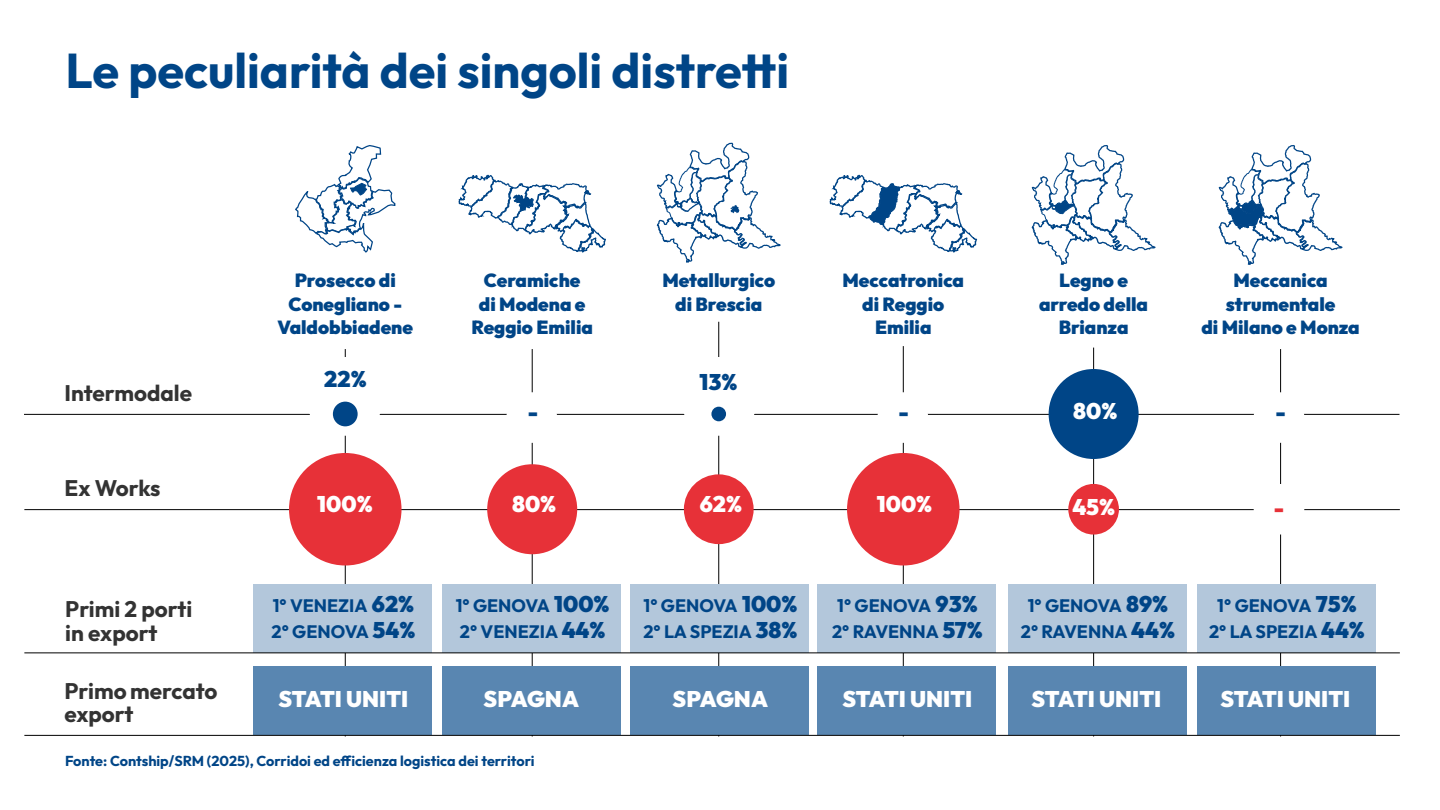
<style>
.page{position:relative;width:1440px;height:810px;background:#fff}
.page>*{position:absolute;margin:0;border:0;box-sizing:border-box;transform-origin:0 0}
.t1{font:700 48.75px "Outfit";color:#004587}
.t2{font:900 22.5px "Outfit";color:#fff}
.t3{font:700 22.5px/23.2px "Outfit";color:#333}
.t4{font:900 22.5px "Outfit";color:#004587}
.t5{font:900 22.5px "Outfit";color:#e73138}
.t6{font:900 18.83px/23.2px "Outfit";color:#004587;text-align:center}
.t7{font:700 18px/25.5px "Outfit";color:#004587}
.t8{font:700 14.4px "Outfit";color:#004587}
.s1{font-weight:900;font-size:22.5px}
</style>
<div class="page">
<hr style="left:718px;top:322px;width:1px;height:414px;background:#000">
<hr style="left:532px;top:349px;width:1px;height:388px;background:#000">
<hr style="left:903px;top:346px;width:1px;height:390px;background:#000">
<hr style="left:1093px;top:348px;width:1px;height:388px;background:#000">
<hr style="left:1280px;top:349px;width:1px;height:388px;background:#000">
<hr style="left:345px;top:349px;width:1px;height:388px;background:#000">
<div style="left:254px;top:584px;width:178px;height:69px;background:#b3c7db"></div>
<div style="left:254px;top:666px;width:178px;height:69px;background:#5986b1"></div>
<div style="left:443px;top:584px;width:178px;height:69px;background:#b3c7db"></div>
<div style="left:443px;top:666px;width:178px;height:69px;background:#5986b1"></div>
<div style="left:631px;top:584px;width:178px;height:69px;background:#b3c7db"></div>
<div style="left:631px;top:666px;width:178px;height:69px;background:#5986b1"></div>
<div style="left:818px;top:584px;width:178px;height:69px;background:#b3c7db"></div>
<div style="left:818px;top:666px;width:178px;height:69px;background:#5986b1"></div>
<div style="left:1008px;top:584px;width:178px;height:69px;background:#b3c7db"></div>
<div style="left:1008px;top:666px;width:178px;height:69px;background:#5986b1"></div>
<div style="left:1197px;top:584px;width:179px;height:69px;background:#b3c7db"></div>
<div style="left:1197px;top:666px;width:179px;height:69px;background:#5986b1"></div>
<svg style="left:295px;top:145px;width:101px;height:107px"></svg>
<svg style="left:458px;top:174px;width:148px;height:79px"></svg>
<svg style="left:829px;top:174px;width:149px;height:79px"></svg>
<svg style="left:1218px;top:145px;width:125px;height:120px"></svg>
<svg style="left:1031px;top:145px;width:125px;height:120px"></svg>
<svg style="left:656px;top:142px;width:125px;height:121px"></svg>
<hr style="left:24px;top:414px;width:1376px;height:1px;background:#000">
<hr style="left:24px;top:509px;width:1376px;height:1px;background:#000">
<hr style="left:24px;top:652px;width:1376px;height:1px;background:#000">
<hr style="left:24px;top:735px;width:1376px;height:1px;background:#000">
<div style="left:289px;top:453px;width:113px;height:113px;background:#e73138;border-radius:50%"></div>
<div style="left:847px;top:453px;width:113px;height:113px;background:#e73138;border-radius:50%"></div>
<div style="left:1068px;top:484px;width:51px;height:51px;background:#e73138;border-radius:50%"></div>
<div style="left:1254px;top:484px;width:50px;height:51px;background:#fff;border-radius:50%"></div>
<div style="left:1254px;top:392px;width:50px;height:51px;background:#fff;border-radius:50%"></div>
<div style="left:878px;top:392px;width:50px;height:51px;background:#fff;border-radius:50%"></div>
<div style="left:506px;top:392px;width:51px;height:51px;background:#fff;border-radius:50%"></div>
<div style="left:305px;top:357px;width:79px;height:79px;background:#fff;border-radius:50%"></div>
<div style="left:680px;top:357px;width:79px;height:79px;background:#fff;border-radius:50%"></div>
<div style="left:487px;top:464px;width:90px;height:90px;background:#e73138;border-radius:50%"></div>
<div style="left:684px;top:474px;width:70px;height:70px;background:#e73138;border-radius:50%"></div>
<div style="left:711px;top:407px;width:15px;height:14px;background:#004587;border-radius:50%"></div>
<div style="left:1049px;top:369px;width:90px;height:90px;background:#004587;border-radius:50%"></div>
<div style="left:333px;top:402px;width:25px;height:24px;background:#004587;border-radius:50%"></div>
<h1 class="t1" style="left:65px;top:38px;width:725px">Le peculiarità dei singoli distretti</h1>
<p class="t3" style="left:64px;top:382px;width:129px">Intermodale</p>
<p class="t3" style="left:64px;top:478px;width:97px">Ex Works</p>
<p class="t3" style="left:65px;top:599px;width:129px">Primi 2 porti in export</p>
<p class="t3" style="left:64px;top:680px;width:154px">Primo mercato export</p>
<p class="t6" style="left:278px;top:270px;width:137px">Prosecco di<br>Conegliano -<br>Valdobbiadene</p>
<p class="t6" style="left:662px;top:270px;width:114px">Metallurgico di Brescia</p>
<p class="t6" style="left:1039px;top:270px;width:110px">Legno e arredo della<br>Brianza</p>
<p class="t6" style="left:471px;top:270px;width:123px">Ceramiche<br>di Modena e<br>Reggio Emilia</p>
<p class="t6" style="left:843px;top:270px;width:123px">Meccatronica di Reggio<br>Emilia</p>
<p class="t6" style="left:1201px;top:270px;width:160px">Meccanica strumentale<br>di Milano e Monza</p>
<p class="t4" style="left:324px;top:364px;width:44px">22%</p>
<p class="t4" style="left:528px;top:397px;width:12px">-</p>
<p class="t4" style="left:699px;top:367px;width:40px">13%</p>
<p class="t4" style="left:898px;top:397px;width:12px">-</p>
<p class="t2" style="left:1073px;top:395px;width:46px">80%</p>
<p class="t4" style="left:1276px;top:397px;width:12px">-</p>
<p class="t2" style="left:317px;top:489px;width:57px">100%</p>
<p class="t2" style="left:512px;top:489px;width:46px">80%</p>
<p class="t2" style="left:700px;top:489px;width:44px">62%</p>
<p class="t2" style="left:877px;top:489px;width:57px">100%</p>
<p class="t2" style="left:1072px;top:492px;width:44px">45%</p>
<p class="t5" style="left:1274px;top:493px;width:12px">-</p>
<p class="t7" style="left:272px;top:594px;width:145px">1° VENEZIA <span class="s1">62%<br></span>2° GENOVA <span class="s1">54%</span></p>
<p class="t7" style="left:456px;top:594px;width:155px">1° GENOVA <span class="s1">100%<br></span>2° VENEZIA <span class="s1">44%</span></p>
<p class="t7" style="left:643px;top:594px;width:156px">1° GENOVA <span class="s1">100%<br></span>2° LA SPEZIA <span class="s1">38%</span></p>
<p class="t7" style="left:832px;top:594px;width:152px">1° GENOVA <span class="s1">93%<br></span>2° RAVENNA <span class="s1">57%</span></p>
<p class="t7" style="left:1021px;top:594px;width:156px;text-align:center">1° GENOVA <span class="s1">89%<br></span>2° RAVENNA <span class="s1">44%</span></p>
<p class="t7" style="left:1209px;top:594px;width:157px;text-align:center">1° GENOVA <span class="s1">75%<br></span>2° LA SPEZIA <span class="s1">44%</span></p>
<p class="t2" style="left:279px;top:683px;width:131px">STATI UNITI</p>
<p class="t2" style="left:484px;top:683px;width:97px">SPAGNA</p>
<p class="t2" style="left:673px;top:683px;width:97px">SPAGNA</p>
<p class="t2" style="left:843px;top:683px;width:131px">STATI UNITI</p>
<p class="t2" style="left:1032px;top:683px;width:131px">STATI UNITI</p>
<p class="t2" style="left:1221px;top:683px;width:131px">STATI UNITI</p>
<p class="t8" style="left:65px;top:752px;width:471px">Fonte: Contship/SRM (2025), Corridoi ed efficienza logistica dei territori</p>
</div>
